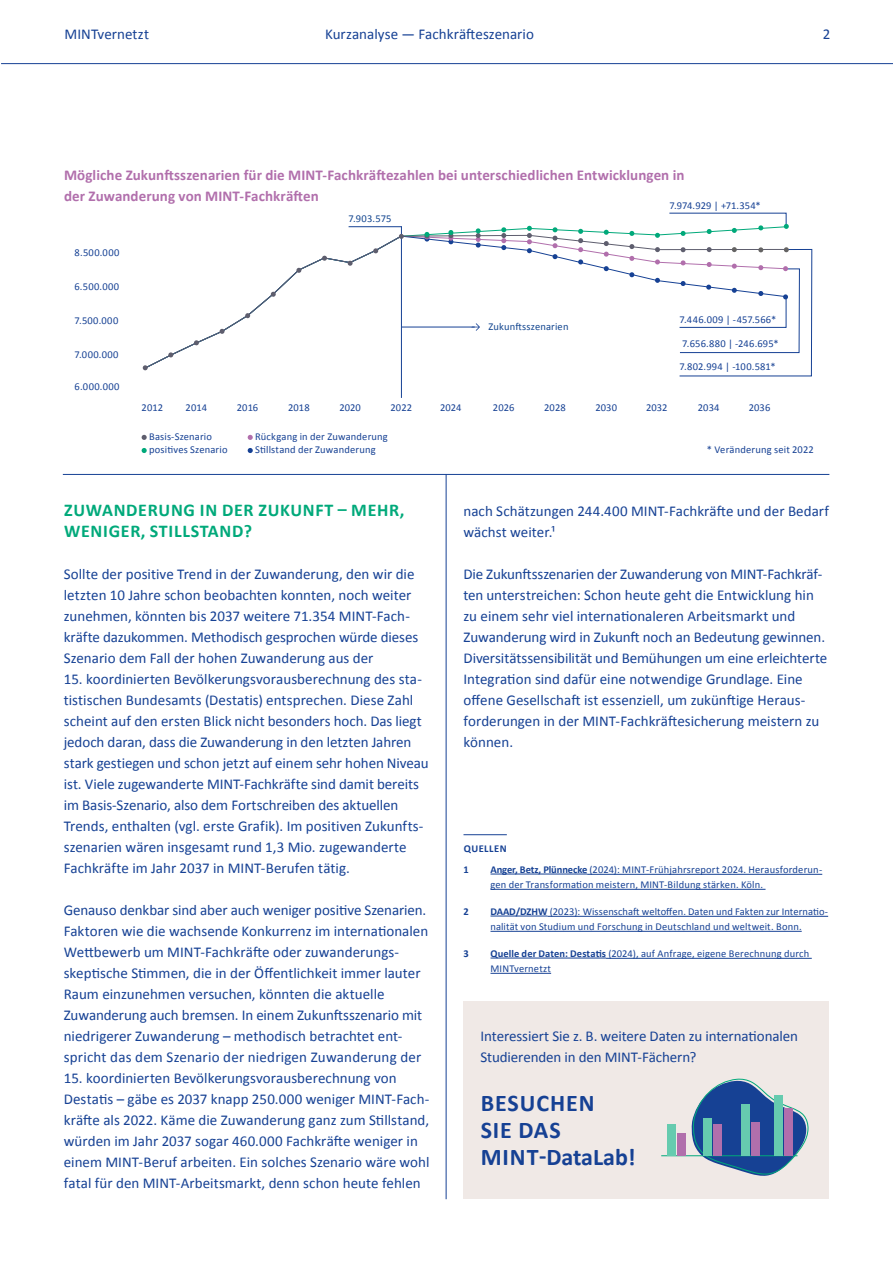
<style>
.page{position:relative;width:893px;height:1263px;background:#fff}
.page>*{position:absolute;margin:0;border:0;box-sizing:border-box;transform-origin:0 0}
.t1{font:700 24px/27px "Calibri";letter-spacing:.04em;color:#164194}
.t2{font:700 18px/21px "Calibri";letter-spacing:.04em;color:#00a97a}
.t3{font:15px/21px "Calibri";color:#164194}
.t4{font:700 15px/21px "Calibri";letter-spacing:.005em;color:#b16fac}
.t5{font:10.5px/15px "Calibri";letter-spacing:.015em;color:#164194}
.t6{font:10.5px "Calibri";letter-spacing:.015em;color:#12458f}
.t7{font:700 10.5px/21px "Calibri";letter-spacing:.045em;color:#164194}
.s1{font-weight:700}
</style>
<div class="page">
<hr style="left:1px;top:63px;width:892px;height:1px;background:#164194">
<div style="left:463px;top:1001px;width:366px;height:198px;background:#f0e9e6"></div>
<svg style="left:690px;top:1078px;width:118px;height:98px"></svg>
<hr style="left:661px;top:1155px;width:136px;height:1px;background:#00a97a">
<div style="left:667px;top:1124px;width:9px;height:31px;background:#66cbaf"></div>
<div style="left:677px;top:1133px;width:9px;height:22px;background:#b16fac"></div>
<div style="left:703px;top:1118px;width:9px;height:37px;background:#66cbaf"></div>
<div style="left:713px;top:1124px;width:9px;height:31px;background:#b16fac"></div>
<div style="left:741px;top:1104px;width:9px;height:51px;background:#66cbaf"></div>
<div style="left:751px;top:1122px;width:9px;height:33px;background:#b16fac"></div>
<div style="left:774px;top:1095px;width:9px;height:60px;background:#66cbaf"></div>
<div style="left:784px;top:1108px;width:9px;height:47px;background:#b16fac"></div>
<hr style="left:463px;top:834px;width:44px;height:1px;background:#164194">
<hr style="left:490px;top:873px;width:97px;height:1px;background:#164194">
<hr style="left:587px;top:874px;width:235px;height:1px;background:#164194">
<hr style="left:490px;top:889px;width:275px;height:1px;background:#164194">
<hr style="left:490px;top:915px;width:57px;height:1px;background:#164194">
<hr style="left:547px;top:916px;width:281px;height:1px;background:#164194">
<hr style="left:490px;top:931px;width:312px;height:1px;background:#164194">
<hr style="left:490px;top:957px;width:116px;height:1px;background:#164194">
<hr style="left:606px;top:958px;width:206px;height:1px;background:#164194">
<hr style="left:490px;top:973px;width:61px;height:1px;background:#164194">
<hr style="left:63px;top:474px;width:766px;height:1px;background:#164194">
<hr style="left:446px;top:474px;width:1px;height:725px;background:#164194">
<svg style="left:348px;top:226px;width:321px;height:9px"></svg>
<svg style="left:148px;top:235px;width:531px;height:134px"></svg>
<svg style="left:143px;top:365px;width:5px;height:5px"></svg>
<svg style="left:168px;top:352px;width:5px;height:5px"></svg>
<svg style="left:194px;top:340px;width:5px;height:5px"></svg>
<svg style="left:220px;top:329px;width:5px;height:5px"></svg>
<svg style="left:245px;top:313px;width:5px;height:5px"></svg>
<svg style="left:271px;top:292px;width:5px;height:5px"></svg>
<svg style="left:296px;top:268px;width:5px;height:5px"></svg>
<svg style="left:322px;top:256px;width:5px;height:5px"></svg>
<svg style="left:348px;top:261px;width:5px;height:5px"></svg>
<svg style="left:373px;top:248px;width:5px;height:5px"></svg>
<svg style="left:501px;top:227px;width:5px;height:23px"></svg>
<svg style="left:604px;top:230px;width:5px;height:5px"></svg>
<svg style="left:604px;top:241px;width:5px;height:5px"></svg>
<svg style="left:629px;top:244px;width:5px;height:5px"></svg>
<svg style="left:629px;top:256px;width:5px;height:5px"></svg>
<svg style="left:629px;top:272px;width:5px;height:5px"></svg>
<svg style="left:604px;top:252px;width:5px;height:5px"></svg>
<svg style="left:578px;top:259px;width:5px;height:5px"></svg>
<svg style="left:553px;top:254px;width:4px;height:5px"></svg>
<svg style="left:553px;top:227px;width:4px;height:21px"></svg>
<svg style="left:527px;top:226px;width:5px;height:27px"></svg>
<svg style="left:604px;top:266px;width:5px;height:5px"></svg>
<svg style="left:629px;top:231px;width:5px;height:5px"></svg>
<svg style="left:655px;top:233px;width:5px;height:5px"></svg>
<svg style="left:655px;top:247px;width:5px;height:5px"></svg>
<svg style="left:655px;top:259px;width:5px;height:5px"></svg>
<svg style="left:655px;top:278px;width:5px;height:5px"></svg>
<svg style="left:578px;top:229px;width:5px;height:23px"></svg>
<svg style="left:448px;top:230px;width:5px;height:14px"></svg>
<svg style="left:424px;top:232px;width:5px;height:10px"></svg>
<svg style="left:476px;top:228px;width:5px;height:20px"></svg>
<svg style="left:471px;top:323px;width:9px;height:8px"></svg>
<hr style="left:402px;top:327px;width:73px;height:1px;background:#164194">
<hr style="left:401px;top:226px;width:1px;height:172px;background:#164194">
<svg style="left:399px;top:234px;width:5px;height:5px"></svg>
<hr style="left:349px;top:226px;width:53px;height:1px;background:#164194">
<svg style="left:669px;top:212px;width:120px;height:24px"></svg>
<svg style="left:679px;top:247px;width:134px;height:130px"></svg>
<svg style="left:142px;top:435px;width:5px;height:5px"></svg>
<svg style="left:248px;top:448px;width:5px;height:5px"></svg>
<svg style="left:142px;top:448px;width:5px;height:5px"></svg>
<svg style="left:248px;top:435px;width:5px;height:5px"></svg>
<p class="t3" style="left:65px;top:23px;width:86px">MINTvernetzt</p>
<p class="t3" style="left:325px;top:23px;width:210px">Kurzanalyse — Fachkräfteszenario</p>
<p class="t3" style="left:823px;top:23px;width:9px">2</p>
<p class="t4" style="left:64px;top:165px;width:622px">Mögliche Zukunftsszenarien für die MINT-Fachkräftezahlen bei unterschiedlichen Entwicklungen in der Zuwanderung von MINT-Fachkräften</p>
<p class="t5" style="left:669px;top:198px;width:93px">7.974.929 | +71.354*</p>
<p class="t5" style="left:75px;top:245px;width:46px">8.500.000</p>
<p class="t5" style="left:74px;top:279px;width:46px">6.500.000</p>
<p class="t5" style="left:74px;top:313px;width:45px">7.500.000</p>
<p class="t5" style="left:74px;top:347px;width:46px">7.000.000</p>
<p class="t5" style="left:75px;top:379px;width:46px">6.000.000</p>
<p class="t6" style="left:348px;top:212px;width:44px">7.903.575</p>
<p class="t6" style="left:488px;top:320px;width:82px">Zukunftsszenarien</p>
<p class="t5" style="left:680px;top:312px;width:98px">7.446.009 | -457.566*</p>
<p class="t5" style="left:680px;top:332px;width:101px;line-height:22.8px">7.656.880 | -246.695*<br>7.802.994 | -100.581*</p>
<p class="t5" style="left:142px;top:400px;width:23px">2012</p>
<p class="t5" style="left:186px;top:400px;width:23px">2014</p>
<p class="t5" style="left:237px;top:400px;width:23px">2016</p>
<p class="t5" style="left:288px;top:400px;width:23px">2018</p>
<p class="t5" style="left:339px;top:400px;width:23px">2020</p>
<p class="t5" style="left:391px;top:400px;width:23px">2022</p>
<p class="t5" style="left:440px;top:400px;width:23px">2024</p>
<p class="t5" style="left:493px;top:400px;width:23px">2026</p>
<p class="t5" style="left:544px;top:400px;width:23px">2028</p>
<p class="t5" style="left:595px;top:400px;width:23px">2030</p>
<p class="t5" style="left:646px;top:400px;width:23px">2032</p>
<p class="t5" style="left:698px;top:400px;width:23px">2034</p>
<p class="t5" style="left:749px;top:400px;width:23px">2036</p>
<p class="t5" style="left:149px;top:430px;width:80px;line-height:13.2px">Basis-Szenario positives Szenario</p>
<p class="t5" style="left:255px;top:429px;width:134px">Rückgang in der Zuwanderung</p>
<p class="t5" style="left:255px;top:442px;width:122px">Stillstand der Zuwanderung</p>
<p class="t5" style="left:707px;top:442px;width:108px">* Veränderung seit 2022</p>
<p class="t2" style="left:64px;top:500px;width:342px">ZUWANDERUNG IN DER ZUKUNFT – MEHR,<br>WENIGER, STILLSTAND?</p>
<p class="t3" style="left:64px;top:564px;width:356px">Sollte der positive Trend in der Zuwanderung, den wir die letzten 10 Jahre schon beobachten konnten, noch weiter zunehmen, könnten bis 2037 weitere 71.354 MINT-Fach&shy;kräfte dazukommen. Methodisch gesprochen würde dieses Szenario dem Fall der hohen Zuwanderung aus der</p>
<p class="t3" style="left:64px;top:669px;width:366px">15. koordinierten Bevölkerungsvorausberechnung des sta&shy;tistischen Bundesamts (Destatis) entsprechen. Diese Zahl scheint auf den ersten Blick nicht besonders hoch. Das liegt jedoch daran, dass die Zuwanderung in den letzten Jahren stark gestiegen und schon jetzt auf einem sehr hohen Niveau ist. Viele zugewanderte MINT-Fachkräfte sind damit bereits im Basis-Szenario, also dem Fortschreiben des aktuellen Trends, enthalten (vgl. erste Grafik). Im positiven Zukunfts&shy;szenarien wären insgesamt rund 1,3 Mio. zugewanderte Fachkräfte im Jahr 2037 in MINT-Berufen tätig.</p>
<p class="t3" style="left:64px;top:900px;width:366px">Genauso denkbar sind aber auch weniger positive Szenarien.<br>Faktoren wie die wachsende Konkurrenz im internationalen Wettbewerb um MINT-Fachkräfte oder zuwanderungs&shy;skeptische Stimmen, die in der Öffentlichkeit immer lauter Raum einzunehmen versuchen, könnten die aktuelle Zuwanderung auch bremsen. In einem Zukunftsszenario mit niedrigerer Zuwanderung – methodisch betrachtet ent&shy;spricht das dem Szenario der niedrigen Zuwanderung der</p>
<p class="t3" style="left:64px;top:1068px;width:367px">15. koordinierten Bevölkerungsvorausberechnung von Destatis – gäbe es 2037 knapp 250.000 weniger MINT-Fach&shy;kräfte als 2022. Käme die Zuwanderung ganz zum Stillstand, würden im Jahr 2037 sogar 460.000 Fachkräfte weniger in einem MINT-Beruf arbeiten. Ein solches Szenario wäre wohl fatal für den MINT-Arbeitsmarkt, denn schon heute fehlen</p>
<p class="t3" style="left:463px;top:501px;width:367px">nach Schätzungen 244.400 MINT-Fachkräfte und der Bedarf wächst weiter.¹</p>
<p class="t3" style="left:463px;top:564px;width:365px">Die Zukunftsszenarien der Zuwanderung von MINT-Fachkräf&shy;ten unterstreichen: Schon heute geht die Entwicklung hin zu einem sehr viel internationaleren Arbeitsmarkt und Zuwanderung wird in Zukunft noch an Bedeutung gewinnen.<br>Diversitätssensibilität und Bemühungen um eine erleichterte Integration sind dafür eine notwendige Grundlage. Eine offene Gesellschaft ist essenziell, um zukünftige Heraus&shy;forderungen in der MINT-Fachkräftesicherung meistern zu können.</p>
<p class="t7" style="left:463px;top:838px;width:45px">QUELLEN<br>1</p>
<p class="t5" style="left:490px;top:862px;width:333px"><span class="s1">Anger, Betz, Plünnecke</span> (2024): MINT-Frühjahrsreport 2024. Herausforderun&shy;gen der Transformation meistern, MINT-Bildung stärken. Köln.</p>
<p class="t7" style="left:463px;top:901px;width:7px">2</p>
<p class="t5" style="left:490px;top:904px;width:339px"><span class="s1">DAAD/DZHW</span> (2023): Wissenschaft weltoffen. Daten und Fakten zur Internatio&shy;nalität von Studium und Forschung in Deutschland und weltweit. Bonn.</p>
<p class="t7" style="left:463px;top:943px;width:7px">3</p>
<p class="t5" style="left:490px;top:946px;width:320px"><span class="s1">Quelle der Daten: Destatis</span> (2024), auf Anfrage, eigene Berechnung durch<br>MINTvernetzt</p>
<p class="t3" style="left:480px;top:1026px;width:319px">Interessiert Sie z. B. weitere Daten zu internationalen<br>Studierenden in den MINT-Fächern?</p>
<h1 class="t1" style="left:481px;top:1090px;width:157px">BESUCHEN<br>SIE DAS<br>MINT-DataLab!</h1>
</div>
